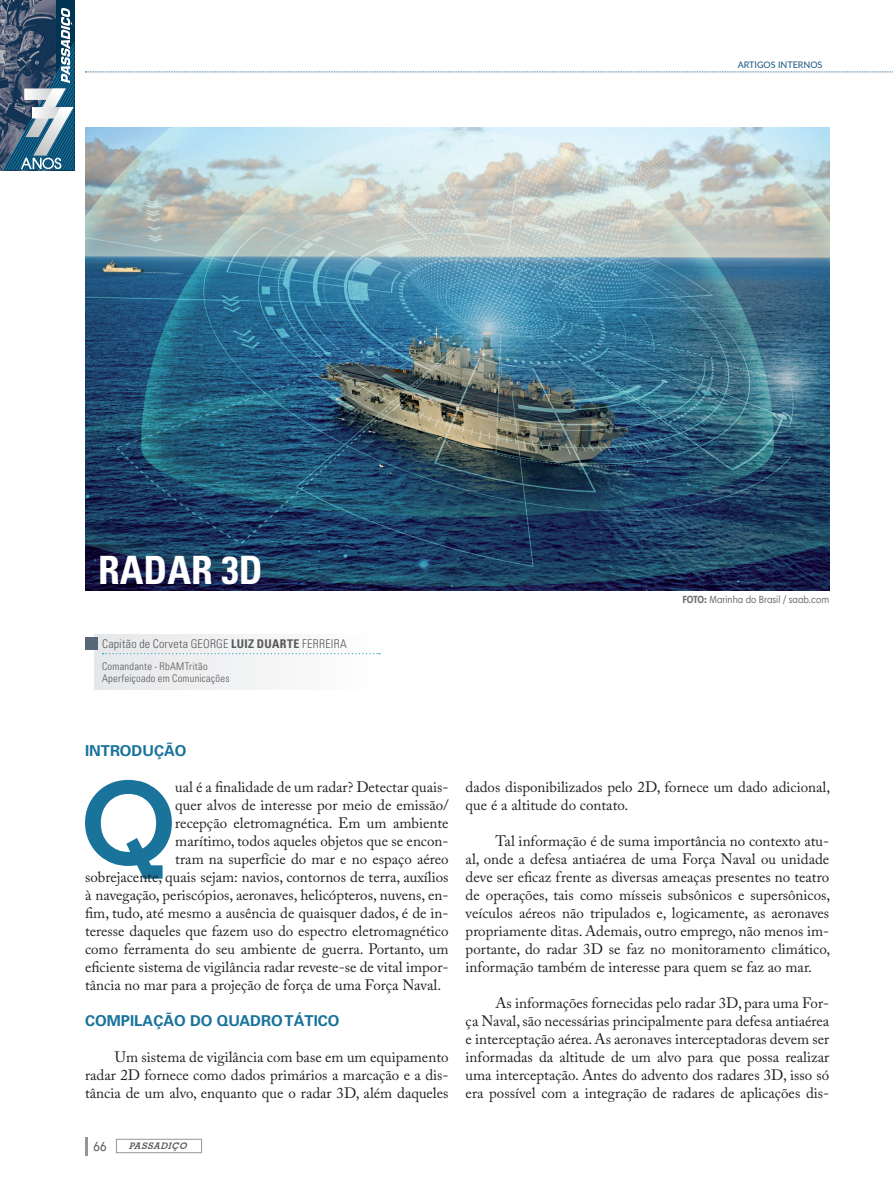
<style>
.page{position:relative;width:893px;height:1191px;background:#fff}
.page>*{position:absolute;margin:0;border:0;box-sizing:border-box;transform-origin:0 0}
.t1{font:700 114.9px "Geometric Slab 703 BT";color:#19739b}
.t2{font:700 condensed 39px "Univers";color:#fff}
.t3{font:15px/18px "Adobe Caslon Pro";color:#231f20;text-align:justify}
.t4{font:700 15px "Univers";color:#19739b}
.t5{font:condensed 13.5px "Harmonia Sans Pro Cyr";color:#57585a}
.t6{font:300 condensed 12px "Univers";letter-spacing:.02em;color:#57585a}
.t7{font:300 condensed 10.5px/12.6px "Univers";letter-spacing:.02em;color:#57585a}
.t8{font:condensed 10.5px "Harmonia Sans Pro Cyr";color:#6c6d70}
.t9{font:9px "Lato";color:#16537d}
.t10{font:italic 700 9px "Geometric Slab 703 BT";color:#57585a}
.s1{font-weight:700}
</style>
<div class="page">
<img style="left:0;top:0;width:56px;height:170px">
<div style="left:56px;top:0;width:18px;height:170px;background:#003453"></div>
<svg style="left:3px;top:8px;width:71px;height:162px;background:#527088"></svg>
<div style="left:116px;top:1138px;width:86px;height:15px;border:1px solid #939598"></div>
<svg style="left:85px;top:1137px;width:2px;height:18px"></svg>
<svg style="left:85px;top:72px;width:808px;height:1px"></svg>
<img style="left:85px;top:128px;width:744px;height:462px">
<div style="left:94px;top:634px;width:286px;height:56px;background:#f2f3f4"></div>
<div style="left:85px;top:636px;width:13px;height:13px;background:#586775"></div>
<svg style="left:103px;top:653px;width:277px;height:1px"></svg>
<p class="t9" style="left:738px;top:58px;width:86px">ARTIGOS INTERNOS</p>
<h2 class="t2" style="left:98px;top:546px;width:166px">RADAR 3D</h2>
<p class="t6" style="left:102px;top:636px;width:246px">Capitão de Corveta GEORGE <span class="s1">LUIZ DUARTE</span> FERREIRA</p>
<p class="t7" style="left:102px;top:659px;width:129px">Comandante - RbAMTritão<br>Aperfeiçoado em Comunicações</p>
<p class="t8" style="left:682px;top:593px;width:148px"><span class="s1">FOTO:</span> Marinha do Brasil / saab.com</p>
<p class="t4" style="left:85px;top:742px;width:103px">INTRODUÇÃO</p>
<h1 class="t1" style="left:82px;top:753px;width:95px">Q</h1>
<p class="t3" style="left:175px;top:778px;width:275px">ual é a finalidade de um radar? Detectar quais-</p>
<p class="t3" style="left:175px;top:796px;width:275px">quer alvos de interesse por meio de emissão/</p>
<p class="t3" style="left:175px;top:814px;width:275px">recepção eletromagnética. Em um ambiente</p>
<p class="t3" style="left:175px;top:832px;width:275px">marítimo, todos aqueles objetos que se encon-</p>
<p class="t3" style="left:175px;top:850px;width:275px">tram na superfície do mar e no espaço aéreo</p>
<p class="t3" style="left:85px;top:868px;width:365px">sobrejacente, quais sejam: navios, contornos de terra, auxílios</p>
<p class="t3" style="left:85px;top:886px;width:365px">à navegação, periscópios, aeronaves, helicópteros, nuvens, en-</p>
<p class="t3" style="left:85px;top:904px;width:365px">fim, tudo, até mesmo a ausência de quaisquer dados, é de in-</p>
<p class="t3" style="left:85px;top:922px;width:365px">teresse daqueles que fazem uso do espectro eletromagnético</p>
<p class="t3" style="left:85px;top:940px;width:365px">como ferramenta do seu ambiente de guerra. Portanto, um</p>
<p class="t3" style="left:85px;top:958px;width:365px">eficiente sistema de vigilância radar reveste-se de vital impor-</p>
<p class="t3" style="left:85px;top:976px;width:358px">tância no mar para a projeção de força de uma Força Naval.</p>
<p class="t4" style="left:85px;top:1012px;width:256px">COMPILAÇÃO DO QUADRO TÁTICO</p>
<p class="t3" style="left:85px;top:1048px;width:365px;text-indent:30px">Um sistema de vigilância com base em um equipamento radar 2D fornece como dados primários a marcação e a dis&shy;tância de um alvo, enquanto que o radar 3D, além daqueles</p>
<p class="t5" style="left:94px;top:1138px;width:15px">66</p>
<p class="t10" style="left:129px;top:1140px;width:62px">PASSADIÇO</p>
<p class="t3" style="left:466px;top:778px;width:366px">dados disponibilizados pelo 2D, fornece um dado adicional, que é a altitude do contato.</p>
<p class="t3" style="left:466px;top:832px;width:366px;text-indent:30px">Tal informação é de suma importância no contexto atu&shy;al, onde a defesa antiaérea de uma Força Naval ou unidade deve ser eficaz frente as diversas ameaças presentes no teatro de operações, tais como mísseis subsônicos e supersônicos, veículos aéreos não tripulados e, logicamente, as aeronaves propriamente ditas. Ademais, outro emprego, não menos im&shy;portante, do radar 3D se faz no monitoramento climático, informação também de interesse para quem se faz ao mar.</p>
<p class="t3" style="left:466px;top:994px;width:365px;text-indent:30px">As informações fornecidas pelo radar 3D, para uma For&shy;ça Naval, são necessárias principalmente para defesa antiaérea e interceptação aérea. As aeronaves interceptadoras devem ser informadas da altitude de um alvo para que possa realizar uma interceptação. Antes do advento dos radares 3D, isso só era possível com a integração de radares de aplicações dis-</p>
</div>
